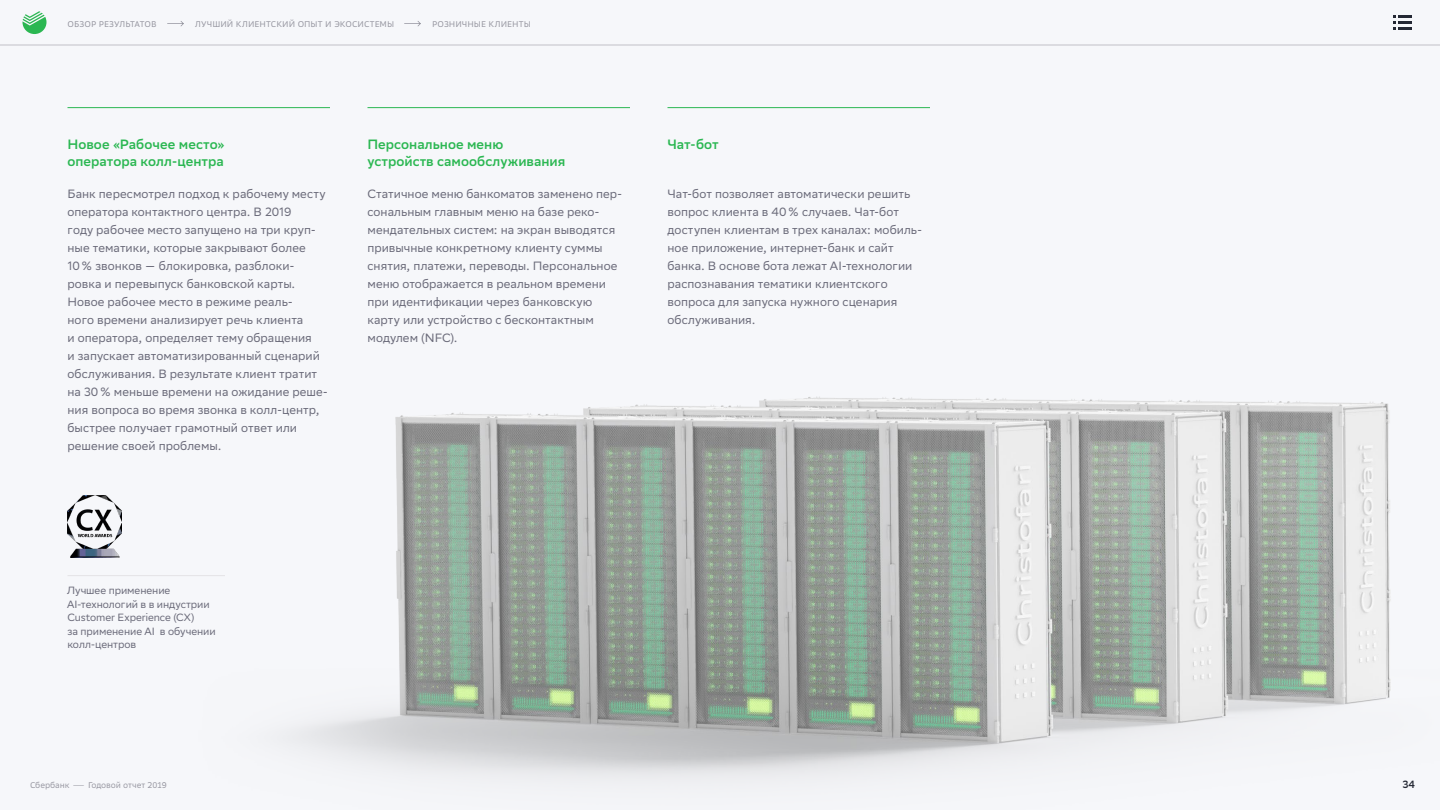
<style>
.page{position:relative;width:1440px;height:810px;background:#f6f7fa}
.page>*{position:absolute;margin:0;border:0;box-sizing:border-box;transform-origin:0 0}
.t1{font:600 13.5px/18px "SB Sans Display";letter-spacing:.005em;color:#2bb752}
.t2{font:12px/18px "SB Sans Display";letter-spacing:.005em;color:#6b6b7a}
.t3{font:10.5px/13.5px "SB Sans Display";letter-spacing:-.005em;color:#6b6b7a}
.t4{font:600 10.5px "SB Sans Display";color:#242834}
.t5{font:8.25px "SB Sans Text";letter-spacing:-.005em;color:#9696a0}
.s1{font-size:5.78px}
</style>
<div class="page">
<img style="left:68px;top:495px;width:54px;height:63px">
<hr style="left:68px;top:575px;width:157px;height:1px;background:#e4e3e6">
<hr style="left:68px;top:107px;width:262px;height:1px;background:#2bb752">
<hr style="left:368px;top:107px;width:262px;height:1px;background:#2bb752">
<hr style="left:668px;top:107px;width:262px;height:1px;background:#2bb752">
<img style="left:291px;top:396px;width:1100px;height:383px">
<hr style="left:0;top:45px;width:1440px;height:1px;background:#c2c1c8">
<svg style="left:1394px;top:16px;width:18px;height:14px"></svg>
<svg style="left:22px;top:11px;width:24px;height:23px"></svg>
<svg style="left:404px;top:21px;width:17px;height:5px"></svg>
<svg style="left:167px;top:21px;width:17px;height:5px"></svg>
<p class="t5" style="left:68px;top:19px;width:90px">ОБЗОР РЕЗУЛЬТАТОВ</p>
<p class="t5" style="left:195px;top:19px;width:201px">ЛУЧШИЙ КЛИЕНТСКИЙ ОПЫТ И ЭКОСИСТЕМЫ</p>
<p class="t5" style="left:432px;top:19px;width:100px">РОЗНИЧНЫЕ КЛИЕНТЫ</p>
<p class="t1" style="left:68px;top:135px;width:159px">Новое «Рабочее место» оператора колл-центра</p>
<p class="t2" style="left:68px;top:185px;width:262px">Банк пересмотрел подход к рабочему месту оператора контактного центра. В 2019<br>году рабочее место запущено на три круп&shy;ные тематики, которые закрывают более 10% звонков — блокировка, разблоки&shy;ровка и перевыпуск банковской карты.<br>Новое рабочее место в режиме реаль-<br>ного времени анализирует речь клиента<br>и оператора, определяет тему обращения<br>и запускает автоматизированный сценарий обслуживания. В результате клиент тратит на 30% меньше времени на ожидание реше&shy;ния вопроса во время звонка в колл-центр, быстрее получает грамотный ответ или решение своей проблемы.</p>
<p class="t1" style="left:368px;top:135px;width:199px">Персональное меню устройств самообслуживания</p>
<p class="t2" style="left:368px;top:185px;width:256px">Cтатичное меню банкоматов заменено пер&shy;сональным главным меню на базе реко&shy;мендательных систем: на экран выводятся привычные конкретному клиенту суммы снятия, платежи, переводы. Персональное меню отображается в реальном времени при идентификации через банковскую карту или устройство с бесконтактным модулем (NFC).</p>
<p class="t1" style="left:668px;top:135px;width:53px">Чат-бот</p>
<p class="t2" style="left:668px;top:185px;width:256px">Чат-бот позволяет автоматически решить вопрос клиента в 40% случаев. Чат-бот доступен клиентам в трех каналах: мобиль&shy;ное приложение, интернет-банк и сайт банка. В основе бота лежат AI-технологии распознавания тематики клиентского вопроса для запуска нужного сценария обслуживания.</p>
<p class="t3" style="left:67px;top:584px;width:150px">Лучшее применение<br>AI-технологий в в индустрии<br>Customer Experience (CX)<br>за применение AI в обучении колл-центров</p>
<p class="t5" style="left:30px;top:780px;width:138px">Сбербанк <span class="s1">—</span> Годовой отчет 2019</p>
<p class="t4" style="left:1402px;top:778px;width:14px">34</p>
</div>
